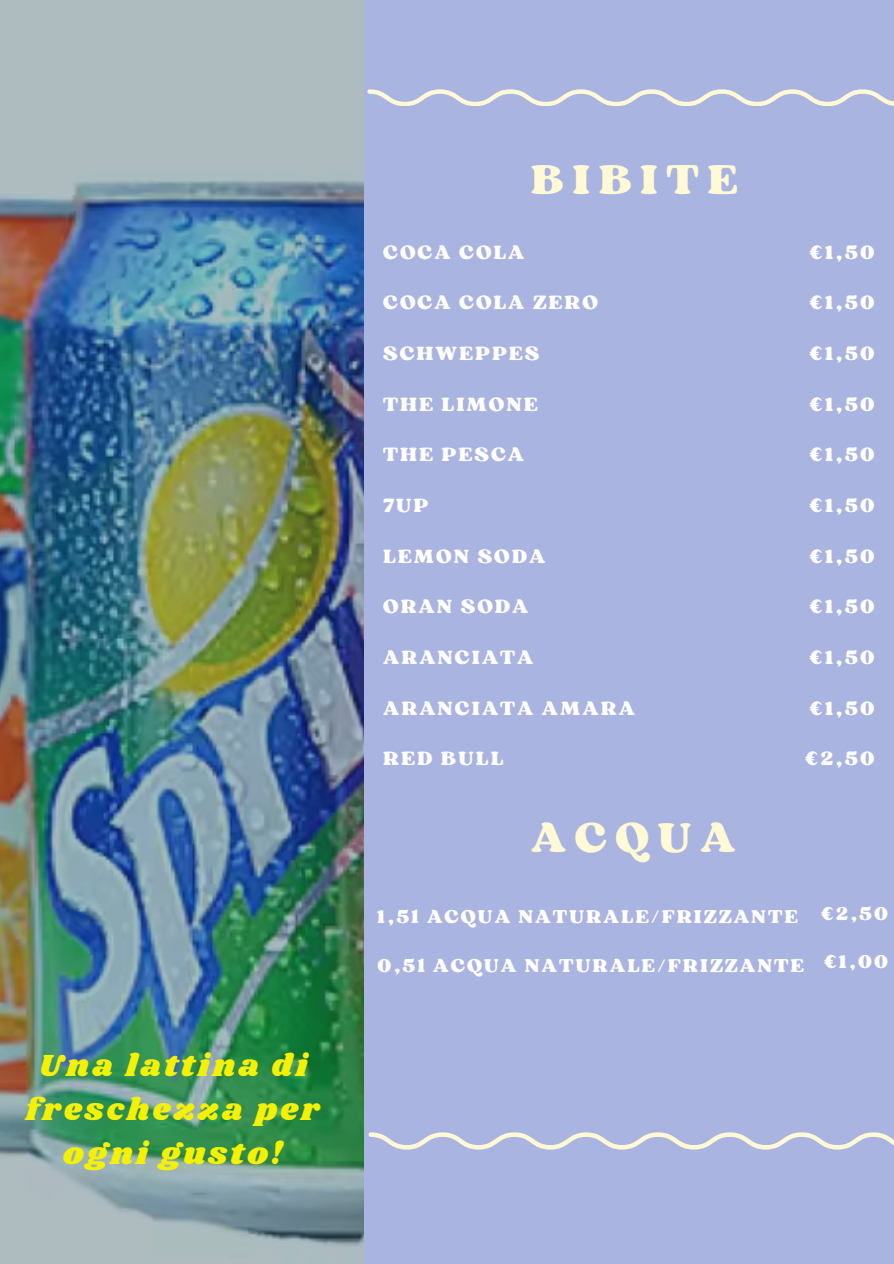
<style>
.page{position:relative;width:894px;height:1264px;background:#fff}
.page>*{position:absolute;margin:0;border:0;box-sizing:border-box;transform-origin:0 0}
.t1{font:43.8px "Sergio Trendy";letter-spacing:.2em;color:#fffad5}
.t2{font:31.65px/44px "Shrikhand";letter-spacing:.1em;color:#f4f104;text-align:center}
.t3{font:20.25px "Sergio Trendy";letter-spacing:.1em;color:#fff}
.t4{font:19.5px "Sergio Trendy";letter-spacing:.1em;color:#fff}
</style>
<div class="page">
<img style="left:0;top:0;width:364px;height:1263px">
<div style="left:364px;top:0;width:529px;height:1263px;background:#aab4e1"></div>
<svg style="left:367px;top:89px;width:526px;height:17px"></svg>
<svg style="left:368px;top:1132px;width:525px;height:17px"></svg>
<h2 class="t2" style="left:26px;top:1044px;width:295px">Una lattina di freschezza per ogni gusto!</h2>
<h1 class="t1" style="left:530px;top:152px;width:208px">BIBITE</h1>
<p class="t3" style="left:383px;top:239px;width:143px">COCA COLA</p>
<p class="t3" style="left:383px;top:290px;width:216px">COCA COLA ZERO</p>
<p class="t3" style="left:383px;top:340px;width:158px">SCHWEPPES</p>
<p class="t3" style="left:383px;top:391px;width:156px">THE LIMONE</p>
<p class="t3" style="left:383px;top:442px;width:142px">THE PESCA</p>
<p class="t3" style="left:383px;top:492px;width:47px">7UP</p>
<p class="t3" style="left:383px;top:543px;width:164px">LEMON SODA</p>
<p class="t3" style="left:383px;top:594px;width:147px">ORAN SODA</p>
<p class="t3" style="left:383px;top:644px;width:152px">ARANCIATA</p>
<p class="t3" style="left:383px;top:695px;width:253px">ARANCIATA AMARA</p>
<p class="t3" style="left:383px;top:746px;width:122px">RED BULL</p>
<h1 class="t1" style="left:531px;top:810px;width:206px">ACQUA</h1>
<p class="t3" style="left:808px;top:239px;width:67px">€1,50</p>
<p class="t3" style="left:808px;top:290px;width:67px">€1,50</p>
<p class="t3" style="left:808px;top:340px;width:67px">€1,50</p>
<p class="t3" style="left:808px;top:391px;width:67px">€1,50</p>
<p class="t3" style="left:808px;top:442px;width:67px">€1,50</p>
<p class="t3" style="left:808px;top:492px;width:67px">€1,50</p>
<p class="t3" style="left:808px;top:543px;width:67px">€1,50</p>
<p class="t3" style="left:808px;top:594px;width:67px">€1,50</p>
<p class="t3" style="left:808px;top:644px;width:67px">€1,50</p>
<p class="t3" style="left:808px;top:695px;width:67px">€1,50</p>
<p class="t3" style="left:804px;top:746px;width:72px">€2,50</p>
<p class="t4" style="left:377px;top:904px;width:421px">1,5l ACQUA NATURALE/FRIZZANTE</p>
<p class="t4" style="left:377px;top:953px;width:428px">0,5l ACQUA NATURALE/FRIZZANTE</p>
<p class="t4" style="left:820px;top:901px;width:69px">€2,50</p>
<p class="t4" style="left:823px;top:949px;width:66px">€1,00</p>
</div>
